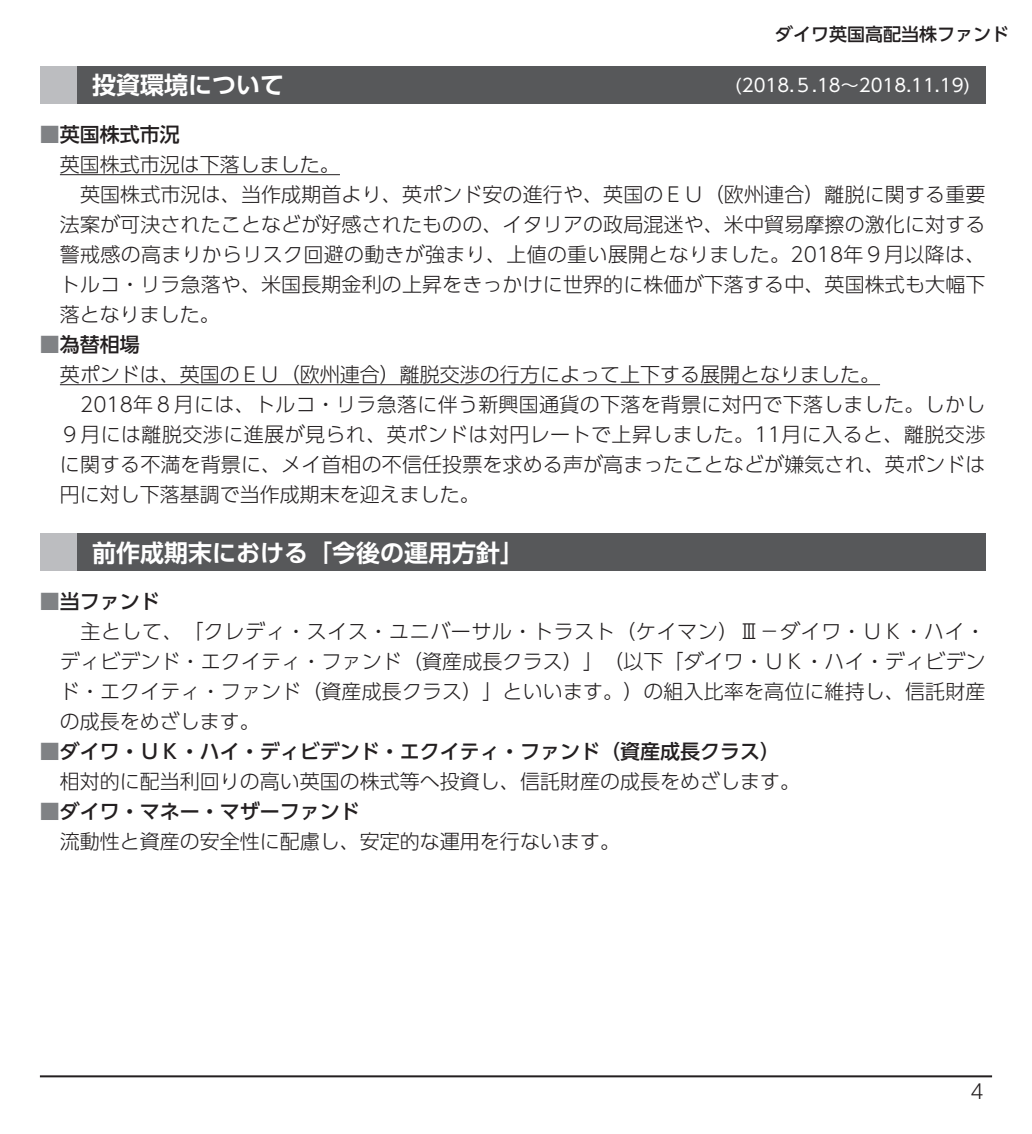
<style>
.page{position:relative;width:1032px;height:1134px;background:#fff}
.page>*{position:absolute;margin:0;border:0;box-sizing:border-box;transform-origin:0 0}
.t1{font:24px "UD Shin Go Pro De Bold 90 msp RKSJ H";color:#fff}
.t2{font:20px/30px "UD Shin Go Pro Light 90 msp RKSJ H";letter-spacing:.005em;color:#231f20}
.t3{font:20px "UD Shin Go Pro Medium 90 msp RKSJ H";color:#231f20}
.t4{font:18px "UD Shin Go Pro Regular 90 msp RKSJ H";color:#fff}
.t5{font:18px "UD Shin Go Pro Medium 90 msp RKSJ H";color:#231f20}
.s1{color:#808285}
</style>
<div class="page">
<hr style="left:40px;top:1075px;width:952px;height:2px;background:#231f20">
<hr style="left:60px;top:174px;width:280px;height:1px;background:#231f20">
<hr style="left:60px;top:384px;width:820px;height:1px;background:#231f20">
<div style="left:40px;top:66px;width:37px;height:37px;background:#bcbdc0"></div>
<div style="left:77px;top:66px;width:908px;height:37px;background:#57585a"></div>
<div style="left:40px;top:534px;width:37px;height:37px;background:#bcbdc0"></div>
<div style="left:77px;top:534px;width:908px;height:37px;background:#57585a"></div>
<p class="t5" style="left:775px;top:27px;width:235px">ダイワ英国高配当株ファンド</p>
<p class="t1" style="left:92px;top:76px;width:194px">投資環境について</p>
<p class="t4" style="left:735px;top:78px;width:237px">(2018.５.18～2018.11.19)</p>
<p class="t3" style="left:40px;top:127px;width:141px"><span class="s1">■</span>英国株式市況</p>
<p class="t2" style="left:60px;top:152px;width:927px">英国株式市況は下落しました。<br>　英国株式市況は、当作成期首より、英ポンド安の進行や、英国のＥＵ（欧州連合）離脱に関する重要法案が可決されたことなどが好感されたものの、イタリアの政局混迷や、米中貿易摩擦の激化に対する警戒感の高まりからリスク回避の動きが強まり、上値の重い展開となりました。2018年９月以降は、トルコ・リラ急落や、米国長期金利の上昇をきっかけに世界的に株価が下落する中、英国株式も大幅下落となりました。</p>
<p class="t3" style="left:40px;top:337px;width:101px"><span class="s1">■</span>為替相場</p>
<p class="t2" style="left:60px;top:362px;width:927px">英ポンドは、英国のＥＵ（欧州連合）離脱交渉の行方によって上下する展開となりました。<br>　2018年８月には、トルコ・リラ急落に伴う新興国通貨の下落を背景に対円で下落しました。しかし９月には離脱交渉に進展が見られ、英ポンドは対円レートで上昇しました。11月に入ると、離脱交渉に関する不満を背景に、メイ首相の不信任投票を求める声が高まったことなどが嫌気され、英ポンドは円に対し下落基調で当作成期末を迎えました。</p>
<p class="t1" style="left:92px;top:543px;width:434px">前作成期末における「今後の運用方針」</p>
<p class="t3" style="left:40px;top:594px;width:121px"><span class="s1">■</span>当ファンド</p>
<p class="t2" style="left:60px;top:619px;width:927px;text-align:justify">　主として、「クレディ・スイス・ユニバーサル・トラスト（ケイマン）Ⅲ－ダイワ・ＵＫ・ハイ・ディビデンド・エクイティ・ファンド（資産成長クラス）」（以下「ダイワ・ＵＫ・ハイ・ディビデンド・エクイティ・ファンド（資産成長クラス）」といいます。）の組入比率を高位に維持し、信託財産の成長をめざします。</p>
<p class="t3" style="left:40px;top:744px;width:741px"><span class="s1">■</span>ダイワ・ＵＫ・ハイ・ディビデンド・エクイティ・ファンド（資産成長クラス）</p>
<p class="t2" style="left:60px;top:769px;width:741px">相対的に配当利回りの高い英国の株式等へ投資し、信託財産の成長をめざします。</p>
<p class="t3" style="left:40px;top:804px;width:321px"><span class="s1">■</span>ダイワ・マネー・マザーファンド</p>
<p class="t2" style="left:60px;top:829px;width:561px">流動性と資産の安全性に配慮し、安定的な運用を行ないます。</p>
<p class="t2" style="left:970px;top:1079px;width:15px">4</p>
</div>
